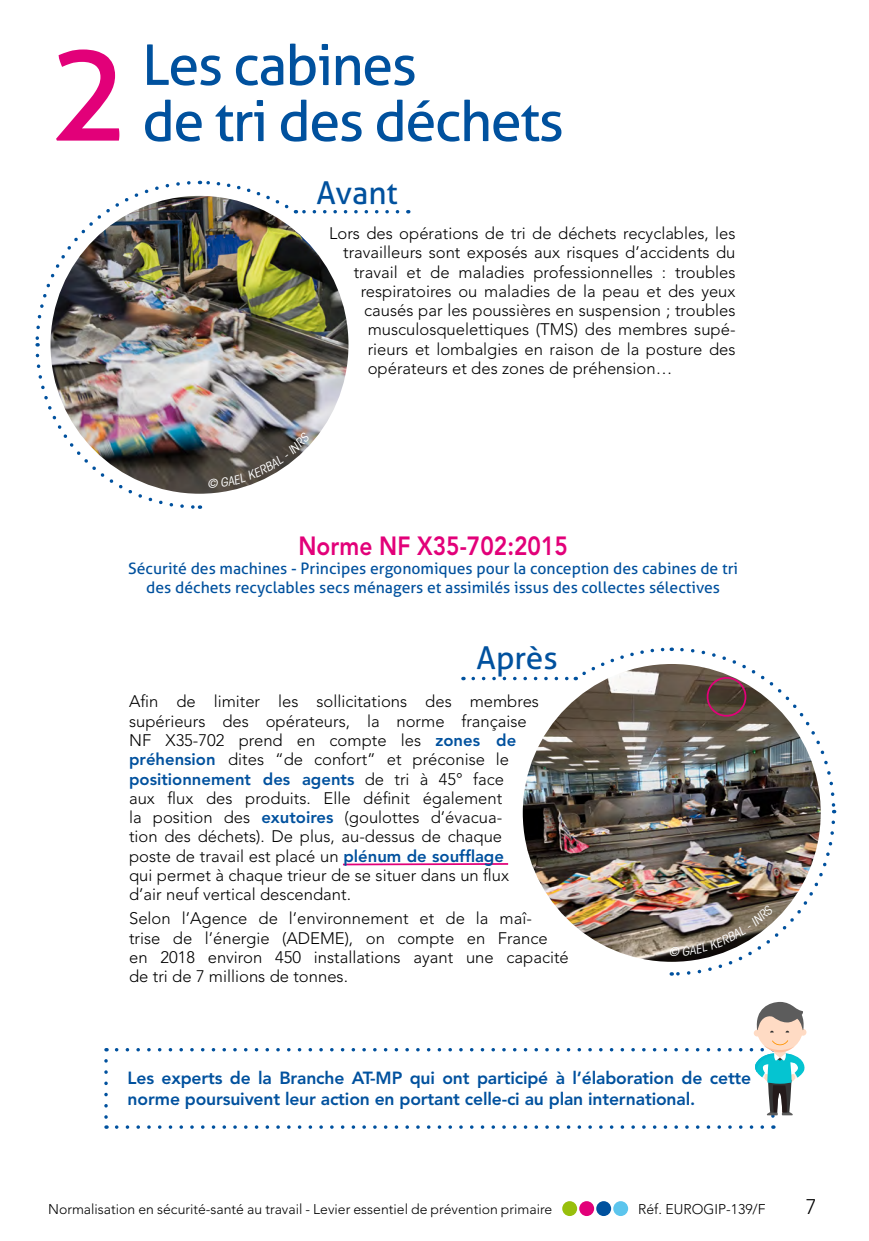
<style>
.page{position:relative;width:869px;height:1241px;background:#fff}
.page>*{position:absolute;margin:0;border:0;box-sizing:border-box;transform-origin:0 0}
.t1{font:138.95px "Aller";color:#e20079}
.t2{font:56px/56px "Aller";letter-spacing:-.03em;color:#00519e}
.t3{font:31.5px "Aller";color:#00519e}
.t4{font:800 26.07px "Avenir LT";color:#e20079;scale:.87 1}
.t5{font:300 21px "Avenir LT";color:#000}
.t6{font:800 17.5px/21px "Avenir LT";letter-spacing:-.01em;color:#00519e}
.t7{font:300 16.62px/19.2px "Avenir LT";color:#000}
.t8{font:15.75px/18.9px "Aller";color:#00519e;text-align:center}
.t9{font:300 14px "Avenir LT";color:#000}
.s1{font-weight:800;color:#00519e}
</style>
<div class="page">
<div style="left:562px;top:1200px;width:15px;height:15px;background:#98bf0c;border-radius:50%"></div>
<div style="left:579px;top:1200px;width:15px;height:15px;background:#e20079;border-radius:50%"></div>
<div style="left:596px;top:1200px;width:15px;height:15px;background:#00519e;border-radius:50%"></div>
<div style="left:613px;top:1200px;width:15px;height:15px;background:#5cc5ed;border-radius:50%"></div>
<div style="left:756px;top:1005px;width:46px;height:47px;background:#ffdbc4;border-radius:50%"></div>
<div style="left:753px;top:1029px;width:7px;height:7px;background:#ffdbc4;border-radius:50%"></div>
<div style="left:799px;top:1028px;width:7px;height:7px;background:#ffdbc4;border-radius:50%"></div>
<svg style="left:104px;top:1040px;width:701px;height:88px"></svg>
<svg style="left:754px;top:1001px;width:49px;height:31px"></svg>
<img style="left:35px;top:180px;width:362px;height:329px">
<img style="left:342px;top:647px;width:494px;height:329px">
<h1 class="t1" style="left:48px;top:7px;width:85px">2</h1>
<h2 class="t2" style="left:142px;top:37px;width:423px">Les cabines<br>de tri des déchets</h2>
<h3 class="t3" style="left:316px;top:173px;width:83px">Avant</h3>
<p class="t7" style="left:329px;top:224px;width:408px">Lors des opérations de tri de déchets recyclables, les</p>
<p class="t7" style="left:343px;top:243px;width:393px">travailleurs sont exposés aux risques d’accidents du</p>
<p class="t7" style="left:353px;top:262px;width:383px">travail et de maladies professionnelles : troubles</p>
<p class="t7" style="left:360px;top:281px;width:376px">respiratoires ou maladies de la peau et des yeux</p>
<p class="t7" style="left:364px;top:301px;width:372px">causés par les poussières en suspension ; troubles</p>
<p class="t7" style="left:367px;top:320px;width:369px">musculosquelettiques (TMS) des membres supé-</p>
<p class="t7" style="left:367px;top:339px;width:369px">rieurs et lombalgies en raison de la posture des</p>
<p class="t7" style="left:367px;top:358px;width:306px">opérateurs et des zones de préhension…</p>
<h3 class="t4" style="left:298px;top:530px;width:311px">Norme NF X35-702:2015</h3>
<p class="t8" style="left:128px;top:558px;width:611px">Sécurité des machines - Principes ergonomiques pour la conception des cabines de tri des déchets recyclables secs ménagers et assimilés issus des collectes sélectives</p>
<h3 class="t3" style="left:476px;top:638px;width:83px">Après</h3>
<p class="t7" style="left:129px;top:692px;width:411px">Afin de limiter les sollicitations des membres supérieurs des opérateurs, la norme française NF X35-702 prend en compte les <span class="s1">zones de préhension</span> dites “de confort” et préconise le <span class="s1">positionnement des agents</span> de tri à 45° face<br>aux flux des produits. Elle définit également<br>la position des <span class="s1">exutoires</span> (goulottes d’évacua-<br>tion des déchets). De plus, au-dessus de chaque poste de travail est placé un <span class="s1">plénum de soufflage<br></span>qui permet à chaque trieur de se situer dans un flux d’air neuf vertical descendant.</p>
<p class="t7" style="left:129px;top:908px;width:441px">Selon l’Agence de l’environnement et de la maî-<br>trise de l’énergie (ADEME), on compte en France en 2018 environ 450 installations ayant une capacité de tri de 7 millions de tonnes.</p>
<p class="t6" style="left:128px;top:1067px;width:625px">Les experts de la Branche AT-MP qui ont participé à l’élaboration de cette norme poursuivent leur action en portant celle-ci au plan international.</p>
<p class="t9" style="left:48px;top:1200px;width:505px">Normalisation en sécurité-santé au travail - Levier essentiel de prévention primaire</p>
<p class="t9" style="left:637px;top:1200px;width:129px">Réf. EUROGIP-139/F</p>
<p class="t5" style="left:805px;top:1194px;width:12px">7</p>
</div>
